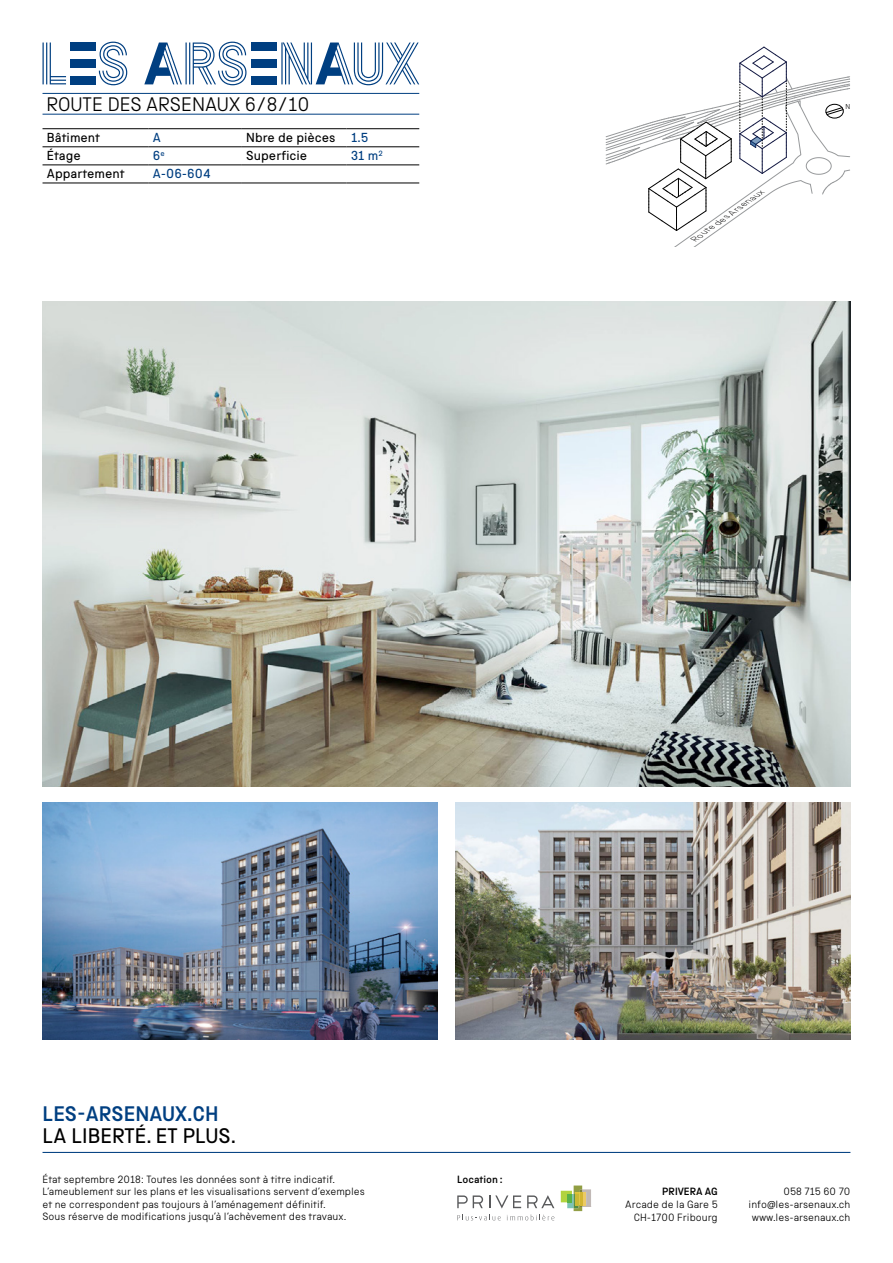
<style>
.page{position:relative;width:893px;height:1263px;background:#fff}
.page>*{position:absolute;margin:0;border:0;box-sizing:border-box;transform-origin:0 0}
.t1{font:21px "Copy";color:#000}
.t2{font:500 21px "Copy";color:#003f81}
.t3{font:300 19.5px "Copy";color:#000}
.t4{font:13.05px "Copy";color:#000}
.t5{font:13.05px "Copy";color:#003f81}
.t6{font:300 10.5px/12.6px "Copy";color:#000;text-align:right}
.t7{font:500 10.5px "Copy";color:#000}
.t8{font:italic 100 8.1px "Copy";color:#000;scale:1.19 1}
.t9{font:300 7.2px "Copy";color:#000}
.s1{color:#003f81}
</style>
<div class="page">
<svg style="left:561px;top:1185px;width:30px;height:26px"></svg>
<svg style="left:457px;top:1195px;width:26px;height:13px"></svg>
<svg style="left:489px;top:1195px;width:32px;height:13px"></svg>
<svg style="left:527px;top:1195px;width:27px;height:13px"></svg>
<svg style="left:457px;top:1214px;width:44px;height:6px"></svg>
<svg style="left:507px;top:1214px;width:47px;height:6px"></svg>
<hr style="left:43px;top:1152px;width:807px;height:1px;background:#003f81">
<hr style="left:43px;top:93px;width:376px;height:1px;background:#003f81">
<hr style="left:43px;top:114px;width:376px;height:1px;background:#003f81">
<svg style="left:144px;top:42px;width:275px;height:43px"></svg>
<svg style="left:43px;top:42px;width:84px;height:43px"></svg>
<div style="left:70px;top:43px;width:25px;height:8px;background:#003f81"></div>
<div style="left:251px;top:43px;width:25px;height:8px;background:#003f81"></div>
<div style="left:70px;top:59px;width:25px;height:9px;background:#003f81"></div>
<div style="left:251px;top:59px;width:25px;height:9px;background:#003f81"></div>
<div style="left:70px;top:76px;width:25px;height:8px;background:#003f81"></div>
<div style="left:251px;top:76px;width:25px;height:8px;background:#003f81"></div>
<img style="left:43px;top:302px;width:807px;height:485px">
<img style="left:43px;top:803px;width:395px;height:237px">
<img style="left:455px;top:803px;width:395px;height:237px">
<hr style="left:43px;top:128px;width:105px;height:1px;background:#000">
<hr style="left:148px;top:128px;width:94px;height:1px;background:#000">
<hr style="left:242px;top:128px;width:105px;height:1px;background:#000">
<hr style="left:347px;top:128px;width:72px;height:1px;background:#000">
<hr style="left:43px;top:147px;width:105px;height:1px;background:#000">
<hr style="left:148px;top:147px;width:94px;height:1px;background:#000">
<hr style="left:242px;top:147px;width:105px;height:1px;background:#000">
<hr style="left:347px;top:147px;width:72px;height:1px;background:#000">
<hr style="left:43px;top:165px;width:105px;height:1px;background:#000">
<hr style="left:148px;top:165px;width:94px;height:1px;background:#000">
<hr style="left:242px;top:165px;width:105px;height:1px;background:#000">
<hr style="left:347px;top:165px;width:72px;height:1px;background:#000">
<hr style="left:43px;top:183px;width:105px;height:1px;background:#000">
<hr style="left:148px;top:183px;width:94px;height:1px;background:#000">
<hr style="left:242px;top:183px;width:105px;height:1px;background:#000">
<hr style="left:347px;top:183px;width:72px;height:1px;background:#000">
<svg style="left:606px;top:47px;width:244px;height:200px"></svg>
<h2 class="t3" style="left:46px;top:93px;width:265px">Route des arsenaux 6/8/10</h2>
<p class="t4" style="left:47px;top:130px;width:55px">Bâtiment</p>
<p class="t5" style="left:153px;top:130px;width:10px">A</p>
<p class="t4" style="left:246px;top:130px;width:123px">Nbre de pièces <span class="s1">1.5</span></p>
<p class="t4" style="left:47px;top:148px;width:35px">étage</p>
<p class="t5" style="left:153px;top:148px;width:13px">6<sup>e</sup></p>
<p class="t4" style="left:246px;top:148px;width:63px">Superficie</p>
<p class="t5" style="left:351px;top:148px;width:33px">31 m<sup>2</sup></p>
<p class="t4" style="left:47px;top:166px;width:79px">Appartement</p>
<p class="t5" style="left:153px;top:166px;width:59px">A-06-604</p>
<p class="t8" style="left:691px;top:236px;width:74px;rotate:-35deg">Route des Arsenaux</p>
<p class="t9" style="left:845px;top:102px;width:6px">N</p>
<h1 class="t2" style="left:43px;top:1101px;width:177px">LES-ARSENAUX.ch</h1>
<h1 class="t1" style="left:43px;top:1123px;width:195px">LA LIBERTé. ET PLUS.</h1>
<p class="t6" style="left:43px;top:1173px;width:324px;text-align:left">État septembre 2018: Toutes les données sont à titre indicatif.<br>L’ameublement sur les plans et les visualisations servent d’exemples et ne correspondent pas toujours à l’aménagement définitif.<br>Sous réserve de modifications jusqu’à l’achèvement des travaux.</p>
<p class="t7" style="left:457px;top:1173px;width:47px">Location:</p>
<p class="t7" style="left:662px;top:1186px;width:57px">PRIVERA AG</p>
<p class="t6" style="left:625px;top:1198px;width:94px">Arcade de la Gare 5<br>CH-1700 Fribourg</p>
<p class="t6" style="left:749px;top:1185px;width:103px;text-align:justify;text-indent:35px">058 715 60 70 info@les-arsenaux.ch www.les-arsenaux.ch</p>
</div>
